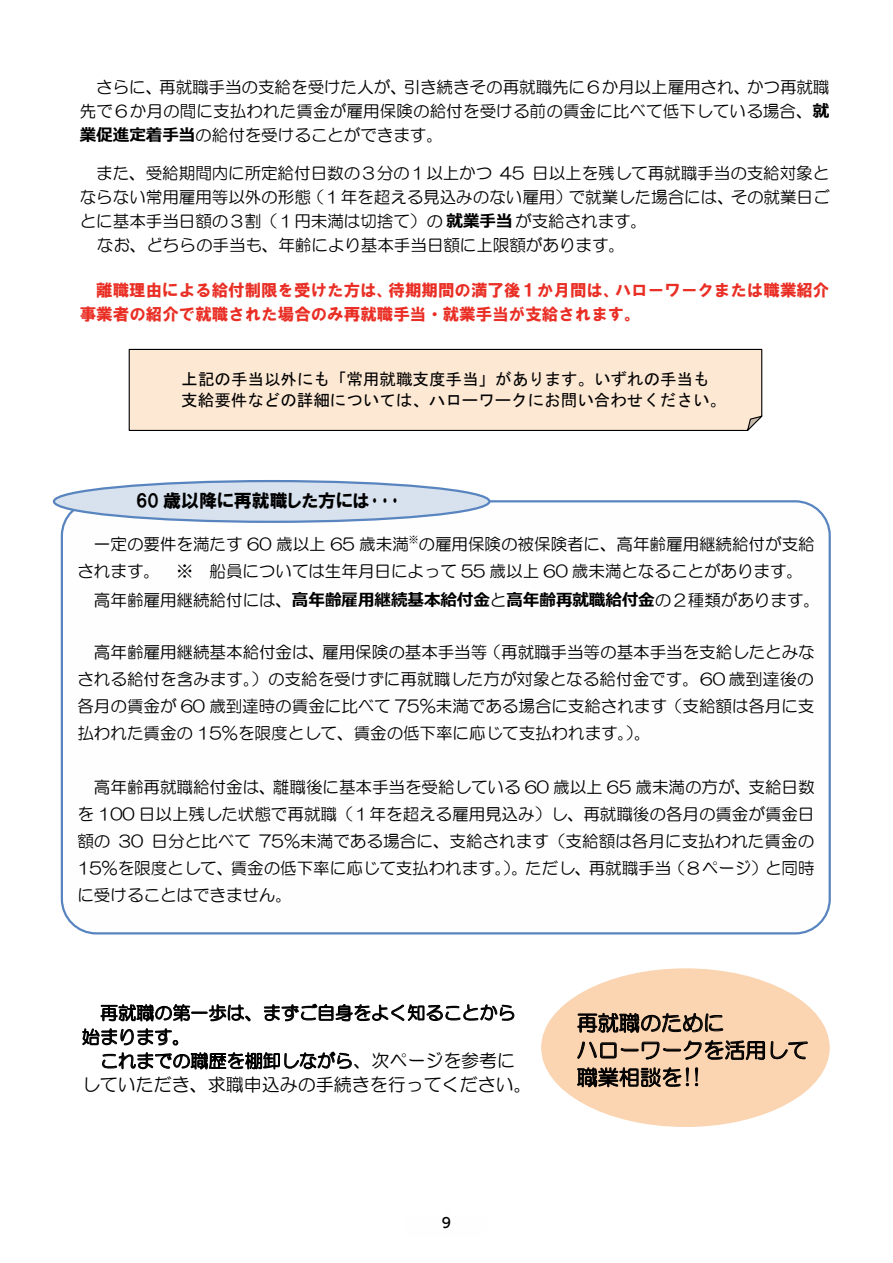
<style>
.page{position:relative;width:893px;height:1263px;background:#fff}
.page>*{position:absolute;margin:0;border:0;box-sizing:border-box;transform-origin:0 0}
.t1{font:21px/27.2px "HG Maru Gothic MPRO";color:#000}
.t2{font:18px/24.2px "HG Maru Gothic MPRO";color:#000}
.t3{font:18px "HGP Soei Kakugothic UB";color:#000}
.t4{font:16.5px/27px "HG Maru Gothic MPRO";color:#000;text-align:justify}
.t5{font:16.5px/24px "HGS Soei Kakugothic UB";color:#e92f25}
.t6{font:16.5px/21.5px "MS Gothic";color:#000}
.t7{font:500 13.8px "UD Shin Go Pr 6 N";color:#000}
.s1{font-family:"Meiryo";font-weight:700}
.s2{font-family:"MS Mincho"}
</style>
<div class="page">
<svg style="left:82px;top:1004px;width:432px;height:65px"></svg>
<div style="left:541px;top:968px;width:289px;height:159px;background:#fbd4b1;border-radius:50%"></div>
<svg style="left:577px;top:1012px;width:231px;height:48px"></svg>
<svg style="left:577px;top:1067px;width:112px;height:20px"></svg>
<svg style="left:695px;top:1067px;width:3px;height:19px"></svg>
<div style="left:54px;top:481px;width:435px;height:41px;background:#d7e2ee;border-radius:50%"></div>
<div style="left:53px;top:480px;width:437px;height:43px;border:2px solid #5884bf;border-radius:50%"></div>
<div style="left:128px;top:348px;width:635px;height:83px;background:#fde8d4"></div>
<p class="t4" style="left:80px;top:75px;width:751px;line-height:24px;text-indent:16px">さらに、再就職手当の支給を受けた人が、引き続きその再就職先に６か月以上雇用され、かつ再就職先で６か月の間に支払われた賃金が雇用保険の給付を受ける前の賃金に比べて低下している場合、<span class="s1">就業促進定着手当</span>の給付を受けることができます。</p>
<p class="t4" style="left:96px;top:159px;width:735px">また、受給期間内に所定給付日数の３分の１以上かつ 45 日以上を残して再就職手当の支給対象と</p>
<p class="t4" style="left:80px;top:183px;width:751px">ならない常用雇用等以外の形態（１年を超える見込みのない雇用）で就業した場合には、その就業日ご</p>
<p class="t4" style="left:80px;top:207px;width:569px">とに基本手当日額の３割（１円未満は切捨て）の<span class="s1">就業手当</span>が支給されます。</p>
<p class="t4" style="left:97px;top:231px;width:530px">なお、どちらの手当も、年齢により基本手当日額に上限額があります。</p>
<p class="t5" style="left:80px;top:278px;width:751px;text-indent:16px">離職理由による給付制限を受けた方は、待期期間の満了後１か月間は、ハローワークまたは職業紹介事業者の紹介で就職された場合のみ再就職手当・就業手当が支給されます。</p>
<p class="t6" style="left:181px;top:368px;width:546px">上記の手当以外にも「常用就職支度手当」があります。いずれの手当も支給要件などの詳細については、ハローワークにお問い合わせください。</p>
<p class="t3" style="left:136px;top:492px;width:266px">60 歳以降に再就職した方には･･･</p>
<p class="t4" style="left:77px;top:530px;width:739px;text-indent:17px">一定の要件を満たす 60 歳以上 65 歳未満<sup>※</sup>の雇用保険の被保険者に、高年齢雇用継続給付が支給されます。 ※ 船員については生年月日によって 55 歳以上 60 歳未満となることがあります。</p>
<p class="t4" style="left:94px;top:586px;width:727px">高年齢雇用継続給付には、<span class="s1">高年齢雇用継続基本給付金</span>と<span class="s1">高年齢再就職給付金</span>の２種類があります。</p>
<p class="t4" style="left:77px;top:638px;width:739px;text-indent:17px">高年齢雇用継続基本給付金は、雇用保険の基本手当等（再就職手当等の基本手当を支給したとみなされる給付を含みます。）の支給を受けずに再就職した方が対象となる給付金です。60 歳到達後の各月の賃金が 60 歳到達時の賃金に比べて 75％未満である場合に支給されます（支給額は各月に支払われた賃金の 15％を限度として、賃金の低下率に応じて支払われます。）。</p>
<p class="t4" style="left:77px;top:773px;width:739px;text-indent:17px">高年齢再就職給付金は、離職後に基本手当を受給している 60 歳以上 65 歳未満の方が、支給日数を 100 日以上残した状態で再就職（１年を超える雇用見込み）し、再就職後の各月の賃金が賃金日額の 30 日分と比べて 75％未満である場合に、支給されます（支給額は各月に支払われた賃金の15%を限度として、賃金の低下率に応じて支払われます。）。ただし、再就職手当（８ページ）と同時に受けることはできません。</p>
<p class="t2" style="left:82px;top:1001px;width:435px;text-indent:18px">再就職の第一歩は、まずご自身をよく知ることから始まります。</p>
<p class="t2" style="left:82px;top:1049px;width:451px;text-align:center">これまでの職歴を棚卸しながら、次ページを参考に<br>していただき、求職申込みの手続きを行ってください。</p>
<p class="t7" style="left:442px;top:1212px;width:11px">9</p>
<p class="t1" style="left:577px;top:1009px;width:233px">再就職のために<br>ハローワークを活用して職業相談を<span class="s2">!!</span></p>
</div>
